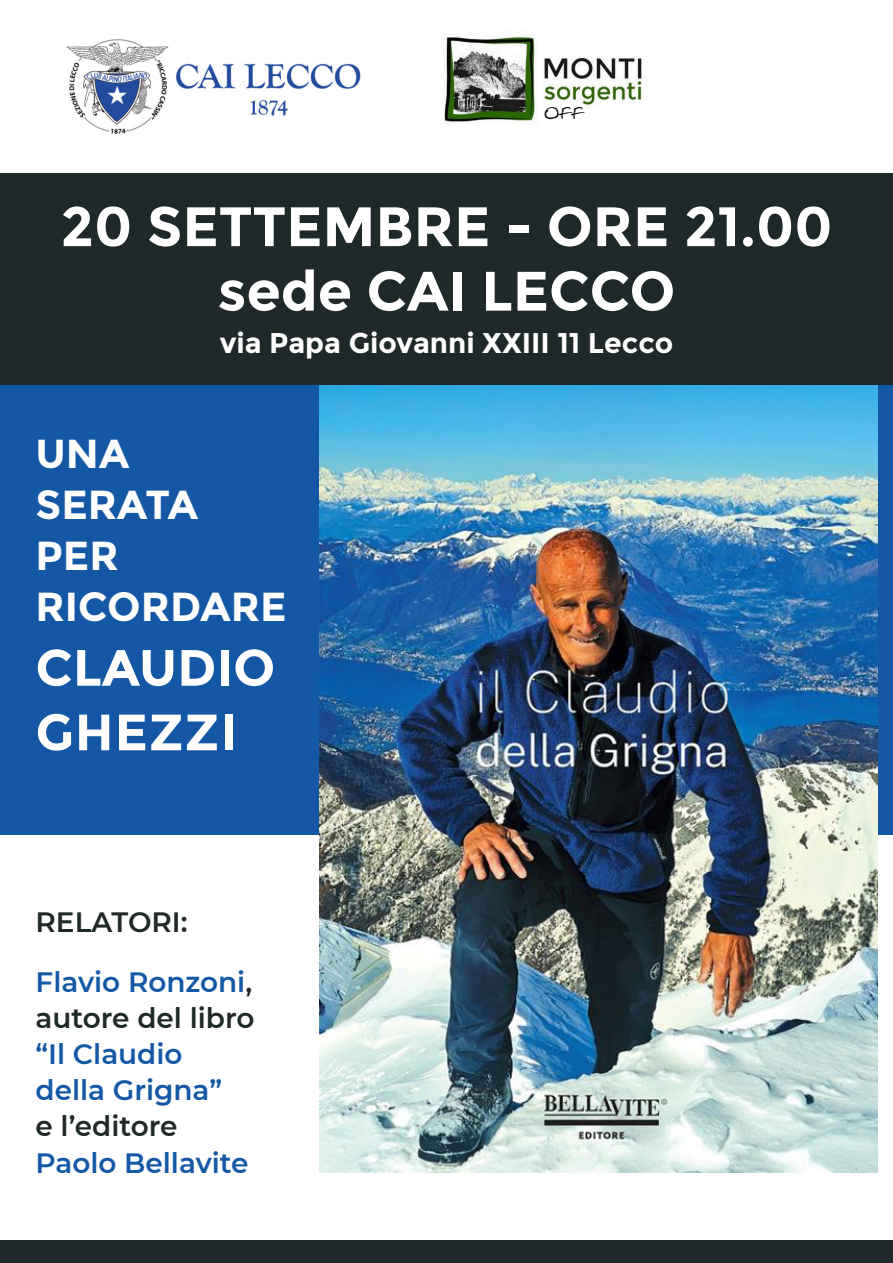
<style>
.page{position:relative;width:893px;height:1263px;background:#fff}
.page>*{position:absolute;margin:0;border:0;box-sizing:border-box;transform-origin:0 0}
.t1{font:700 55.5px/64.5px "Montserrat";color:#fff;text-align:center}
.t2{font:700 51px/64.5px "Montserrat";color:#fff}
.t3{font:700 40.5px/51px "Montserrat";color:#fff}
.t4{font:700 28.5px "Montserrat";color:#fff}
.t5{font:600 27.9px/60px "Montserrat";color:#1558a5}
.t6{font:600 27.9px "Montserrat";color:#202929}
.t7{font:22.5px "Christopherhand";color:#06070a}
.s1{color:#202929}
</style>
<div class="page">
<img style="left:390px;top:36px;width:329px;height:138px">
<div style="left:0;top:385px;width:893px;height:449px;background:#1357a5"></div>
<img style="left:319px;top:385px;width:558px;height:788px">
<div style="left:0;top:1241px;width:893px;height:22px;background:#202929"></div>
<div style="left:0;top:174px;width:893px;height:211px;background:#202929"></div>
<img style="left:66px;top:39px;width:295px;height:95px">
<p class="t7" style="left:545px;top:104px;width:40px">OFF</p>
<h1 class="t1" style="left:60px;top:194px;width:774px">20 SETTEMBRE - ORE 21.00 sede CAI LECCO</h1>
<p class="t4" style="left:220px;top:326px;width:455px">via Papa Giovanni XXIII 11 Lecco</p>
<h3 class="t3" style="left:36px;top:429px;width:253px">UNA<br>SERATA<br>PER<br>RICORDARE</h3>
<h2 class="t2" style="left:36px;top:636px;width:241px">CLAUDIO<br>GHEZZI</h2>
<p class="t5" style="left:36px;top:890px;width:218px"><span class="s1">RELATORI:<br></span>Flavio Ronzoni<span class="s1">,</span></p>
<p class="t6" style="left:36px;top:998px;width:220px">autore del libro</p>
<p class="t5" style="left:36px;top:1035px;width:188px;line-height:36.2px">“Il Claudio della Grigna”</p>
<p class="t6" style="left:36px;top:1107px;width:144px">e l’editore</p>
<p class="t5" style="left:36px;top:1131px;width:215px">Paolo Bellavite</p>
</div>
